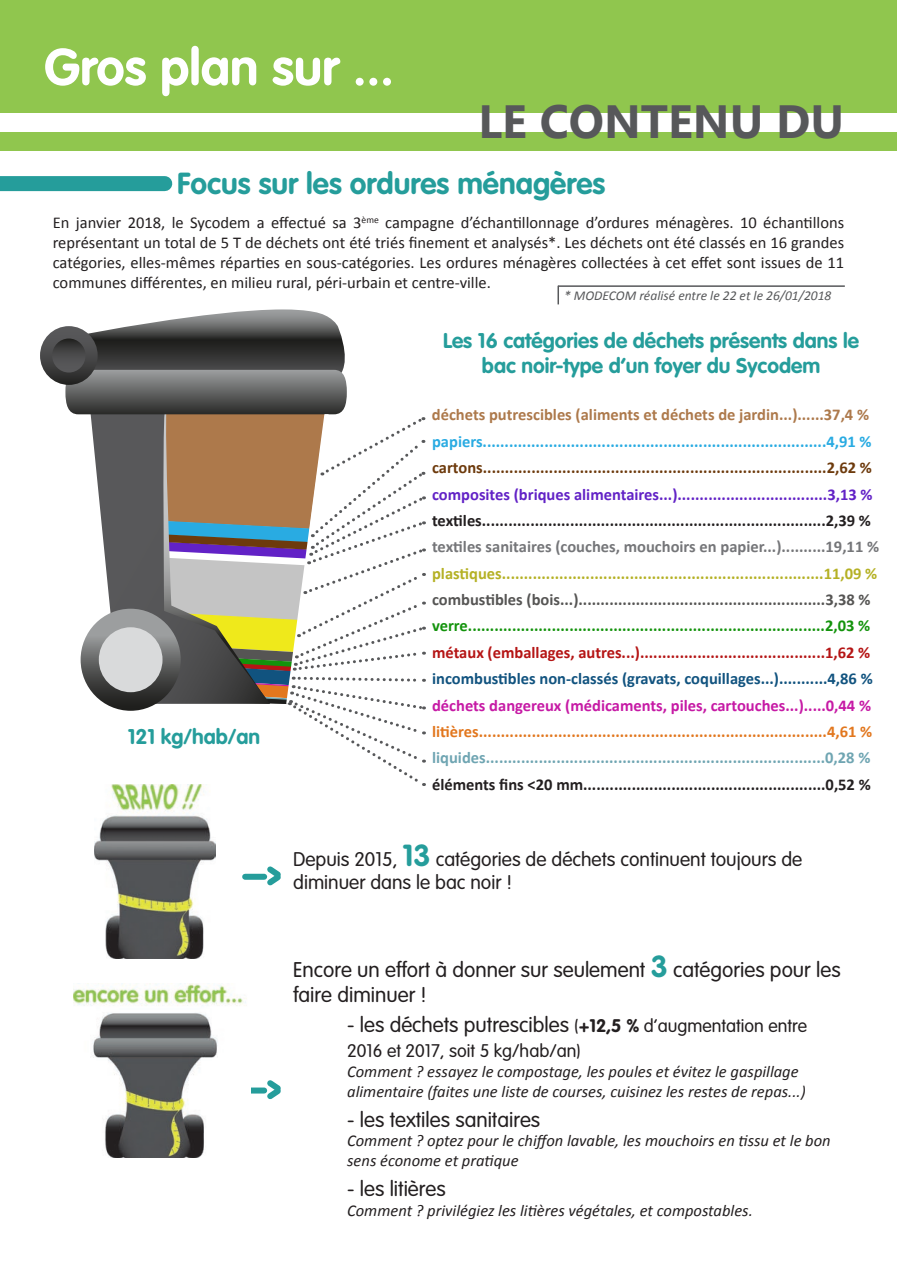
<style>
.page{position:relative;width:897px;height:1267px;background:#fff}
.page>*{position:absolute;margin:0;border:0;box-sizing:border-box;transform-origin:0 0}
.t1{font:700 51px "VAG Rounded";color:#fff}
.t2{font:700 46.5px "Gadugi";color:#57585a}
.t3{font:700 30px "VAG Rounded";color:#259d9b}
.t4{font:300 21px/25.2px "VAG Rounded";color:#231f20}
.t5{font:700 21px/25.2px "VAG Rounded";color:#259d9b;text-align:center}
.t6{font:300 19.5px/23.4px "VAG Rounded";color:#231f20}
.t7{font:300 18px "VAG Rounded";color:#231f20}
.t8{font:16.5px/19.8px "Calibri";color:#231f20;text-align:justify}
.t9{font:italic 16.5px/19.8px "Calibri";color:#231f20}
.t10{font:700 16.5px "Calibri";color:#231f20}
.t11{font:700 16.5px "Calibri";color:#e2771e}
.t12{font:700 16.5px "Calibri";color:#13930c}
.t13{font:700 16.5px "Calibri";color:#29abe2}
.t14{font:700 16.5px "Calibri";color:#6d3a0c}
.t15{font:700 16.5px "Calibri";color:#6fa5b2}
.t16{font:700 16.5px "Calibri";color:#b5b125}
.t17{font:700 16.5px "Calibri";color:#565554}
.t18{font:700 16.5px "Calibri";color:#b51515}
.t19{font:700 16.5px "Calibri";color:#6222c6}
.t20{font:700 16.5px "Calibri";color:#11537f}
.t21{font:700 16.5px "Calibri";color:#757679}
.t22{font:700 16.5px "Calibri";color:#ad794b}
.t23{font:700 16.5px "Calibri";color:#c61aa5}
.t24{font:italic 13.5px "Calibri";color:#57585a}
.s1{font-weight:700;font-size:30px;color:#259d9b}
.s2{font-size:18px}
.s3{font-weight:700;font-size:18px}
</style>
<div class="page">
<hr style="left:895px;top:0;width:1px;height:151px;background:#90c64e">
<div style="left:0;top:0;width:895px;height:151px;background:#90c64e"></div>
<div style="left:0;top:114px;width:896px;height:18px;background:#fff"></div>
<div style="left:245px;top:873px;width:19px;height:6px;background:#259d9b"></div>
<svg style="left:262px;top:866px;width:19px;height:20px"></svg>
<div style="left:245px;top:1087px;width:19px;height:6px;background:#259d9b"></div>
<svg style="left:262px;top:1080px;width:19px;height:20px"></svg>
<div style="left:0;top:176px;width:165px;height:15px;background:#259d9b"></div>
<svg style="left:40px;top:309px;width:385px;height:477px"></svg>
<svg style="left:557px;top:286px;width:2px;height:18px"></svg>
<hr style="left:558px;top:285px;width:286px;height:2px;background:#57585a">
<img style="left:74px;top:983px;width:177px;height:174px">
<img style="left:94px;top:784px;width:121px;height:174px">
<h1 class="t1" style="left:44px;top:37px;width:351px">Gros plan sur ...</h1>
<p class="t2" style="left:478px;top:93px;width:367px">LE CONTENU DU</p>
<p class="t3" style="left:177px;top:166px;width:429px">Focus sur les ordures ménagères</p>
<p class="t8" style="left:53px;top:213px;width:792px">En janvier 2018, le Sycodem a effectué sa 3<sup>ème</sup> campagne d’échantillonnage d’ordures ménagères. 10 échantillons représentant un total de 5 T de déchets ont été triés finement et analysés*. Les déchets ont été classés en 16 grandes catégories, elles-mêmes réparties en sous-catégories. Les ordures ménagères collectées à cet effet sont issues de 11 communes différentes, en milieu rural, péri-urbain et centre-ville.</p>
<p class="t24" style="left:564px;top:286px;width:269px">* MODECOM réalisé entre le 22 et le 26/01/2018</p>
<p class="t5" style="left:128px;top:723px;width:134px">121 kg/hab/an</p>
<p class="t5" style="left:443px;top:328px;width:417px">Les 16 catégories de déchets présents dans le bac noir-type d’un foyer du Sycodem</p>
<p class="t22" style="left:432px;top:404px;width:438px">déchets putrescibles (aliments et déchets de jardin...)......37,4 %</p>
<p class="t13" style="left:432px;top:431px;width:441px">papiers..............................................................................4,91 %</p>
<p class="t14" style="left:432px;top:457px;width:441px">cartons..............................................................................2,62 %</p>
<p class="t19" style="left:432px;top:483px;width:442px">composites (briques alimentaires...)..................................3,13 %</p>
<p class="t10" style="left:432px;top:510px;width:440px">textiles..............................................................................2,39 %</p>
<p class="t21" style="left:432px;top:536px;width:448px">textiles sanitaires (couches, mouchoirs en papier...)..........19,11 %</p>
<p class="t16" style="left:432px;top:562px;width:446px">plastiques.........................................................................11,09 %</p>
<p class="t17" style="left:432px;top:589px;width:440px">combustibles (bois...)........................................................3,38 %</p>
<p class="t12" style="left:432px;top:615px;width:439px">verre.................................................................................2,03 %</p>
<p class="t18" style="left:432px;top:641px;width:439px">métaux (emballages, autres...)..........................................1,62 %</p>
<p class="t20" style="left:432px;top:668px;width:442px">incombustibles non-classés (gravats, coquillages...)...........4,86 %</p>
<p class="t23" style="left:432px;top:694px;width:440px">déchets dangereux (médicaments, piles, cartouches...).....0,44 %</p>
<p class="t11" style="left:432px;top:721px;width:441px">litières...............................................................................4,61 %</p>
<p class="t15" style="left:432px;top:747px;width:439px">liquides.............................................................................0,28 %</p>
<p class="t10" style="left:432px;top:773px;width:440px">éléments fins &lt;20 mm.......................................................0,52 %</p>
<p class="t6" style="left:293px;top:847px;width:510px">Depuis 2015, <span class="s1">13</span> catégories de déchets continuent toujours de diminuer dans le bac noir !</p>
<p class="t4" style="left:293px;top:956px;width:549px">Encore un effort à donner sur seulement <span class="s1">3</span> catégories pour les faire diminuer !</p>
<p class="t4" style="left:347px;top:1011px;width:461px">- les déchets putrescibles <span class="s2">(</span><span class="s3">+12,5 %</span> <span class="s2">d’augmentation entre</span></p>
<p class="t7" style="left:347px;top:1040px;width:235px">2016 et 2017, soit 5 kg/hab/an)</p>
<p class="t9" style="left:347px;top:1060px;width:460px">Comment ? essayez le compostage, les poules et évitez le gaspillage alimentaire (faites une liste de courses, cuisinez les restes de repas...)</p>
<p class="t4" style="left:347px;top:1106px;width:194px">- les textiles sanitaires</p>
<p class="t9" style="left:347px;top:1130px;width:485px">Comment ? optez pour le chiffon lavable, les mouchoirs en tissu et le bon sens économe et pratique</p>
<p class="t4" style="left:347px;top:1176px;width:100px">- les litières</p>
<p class="t9" style="left:347px;top:1199px;width:407px">Comment ? privilégiez les litières végétales, et compostables.</p>
</div>
